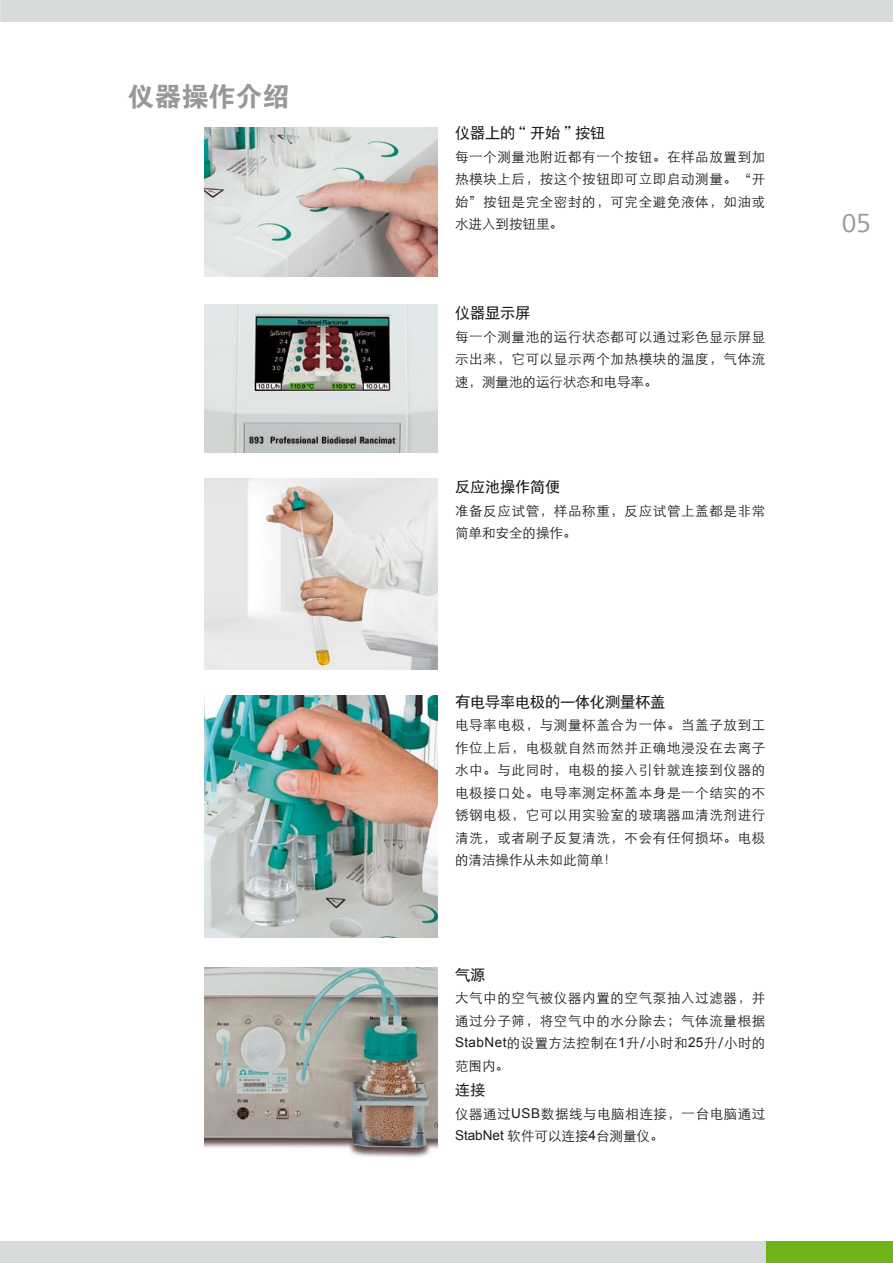
<style>
.page{position:relative;width:893px;height:1263px;background:#fff}
.page>*{position:absolute;margin:0;border:0;box-sizing:border-box;transform-origin:0 0}
.t1{font:27px "FZDHTJW GB1 0";color:#98989c}
.t2{font:27px "Frutiger Next LT";color:#98989c}
.t3{font:15px "CT Hei Ti SJ";color:#1b1b1f}
.t4{font:13.5px/22.5px "ST Xihei";letter-spacing:.045em;color:#1b1b1f;text-align:justify}
.s1{font-family:"Arial"}
</style>
<div class="page">
<div style="left:765px;top:1242px;width:128px;height:21px;background:#6fb31a"></div>
<div style="left:0;top:0;width:893px;height:21px;background:#d8dbdc"></div>
<div style="left:0;top:1242px;width:765px;height:21px;background:#d8dbdc"></div>
<img style="left:204px;top:128px;width:234px;height:148px">
<img style="left:204px;top:304px;width:234px;height:149px">
<img style="left:204px;top:478px;width:234px;height:192px">
<img style="left:204px;top:695px;width:234px;height:243px">
<img style="left:204px;top:967px;width:234px;height:191px">
<h1 class="t1" style="left:128px;top:81px;width:163px">仪器操作介绍</h1>
<p class="t3" style="left:455px;top:126px;width:151px">仪器上的“开始”按钮</p>
<p class="t4" style="left:455px;top:144px;width:312px">每一个测量池附近都有一个按钮。在样品放置到加热模块上后，按这个按钮即可立即启动测量。“开始”按钮是完全密封的，可完全避免液体，如油或水进入到按钮里。</p>
<p class="t3" style="left:455px;top:306px;width:76px">仪器显示屏</p>
<p class="t4" style="left:455px;top:324px;width:312px">每一个测量池的运行状态都可以通过彩色显示屏显示出来，它可以显示两个加热模块的温度，气体流速，测量池的运行状态和电导率。</p>
<p class="t3" style="left:455px;top:480px;width:106px">反应池操作简便</p>
<p class="t4" style="left:455px;top:498px;width:312px">准备反应试管，样品称重，反应试管上盖都是非常简单和安全的操作。</p>
<p class="t3" style="left:455px;top:694px;width:211px">有电导率电极的一体化测量杯盖</p>
<p class="t4" style="left:455px;top:713px;width:312px">电导率电极，与测量杯盖合为一体。当盖子放到工作位上后，电极就自然而然并正确地浸没在去离子水中。与此同时，电极的接入引针就连接到仪器的电极接口处。电导率测定杯盖本身是一个结实的不锈钢电极，它可以用实验室的玻璃器皿清洗剂进行清洗，或者刷子反复清洗，不会有任何损坏。电极的清洁操作从未如此简单！</p>
<p class="t3" style="left:455px;top:967px;width:31px">气源</p>
<p class="t4" style="left:455px;top:986px;width:312px">大气中的空气被仪器内置的空气泵抽入过滤器，并通过分子筛，将空气中的水分除去；气体流量根据<span class="s1">StabNet</span>的设置方法控制在<span class="s1">1</span>升/小时和<span class="s1">25</span>升/小时的范围内。</p>
<p class="t3" style="left:455px;top:1083px;width:31px">连接</p>
<p class="t4" style="left:455px;top:1101px;width:312px">仪器通过<span class="s1">USB</span>数据线与电脑相连接，一台电脑通过<br><span class="s1">StabNet</span> 软件可以连接<span class="s1">4</span>台测量仪。</p>
<h1 class="t2" style="left:842px;top:208px;width:31px">05</h1>
</div>
